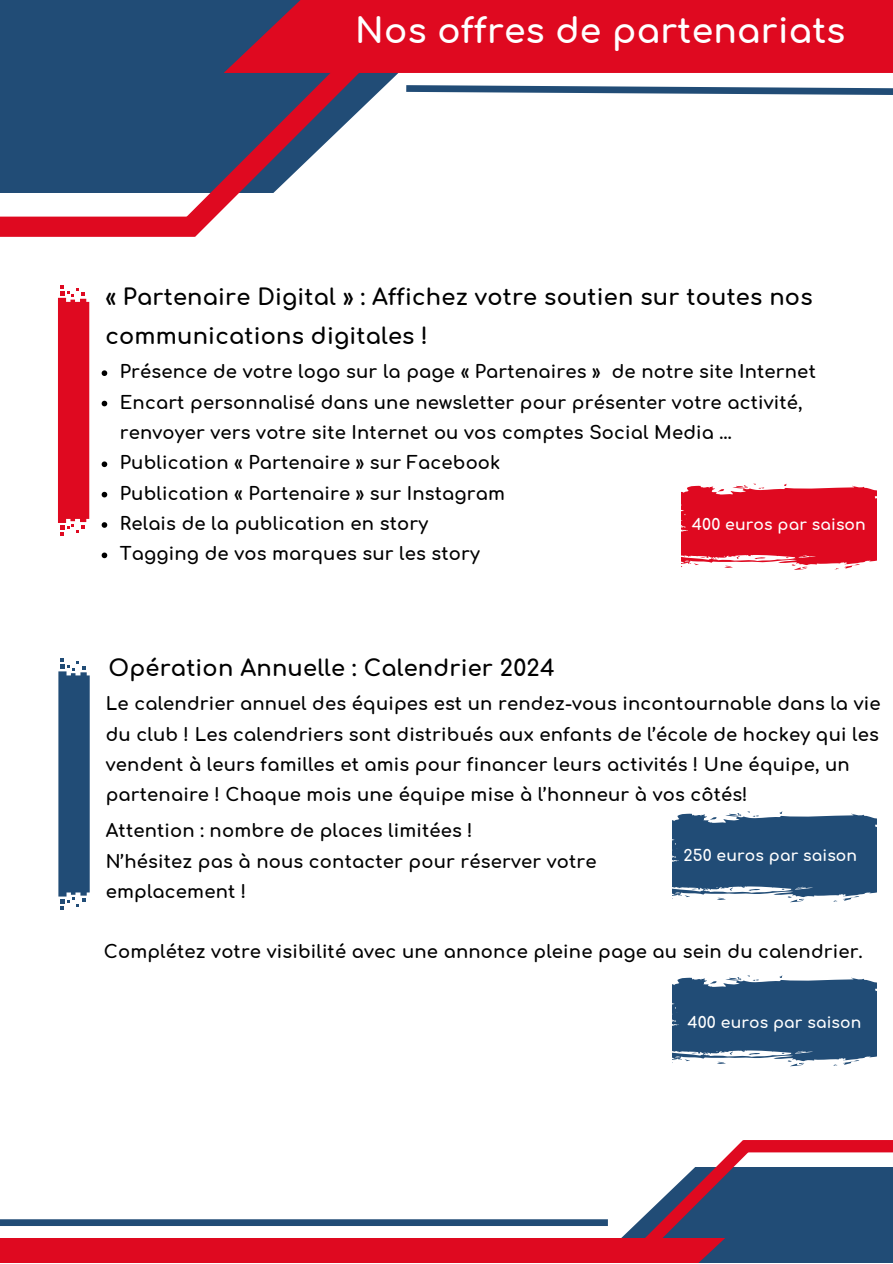
<style>
.page{position:relative;width:893px;height:1264px;background:#fff}
.page>*{position:absolute;margin:0;border:0;box-sizing:border-box;transform-origin:0 0}
.t1{font:700 34.5px "Comfortaa";letter-spacing:.01em;color:#fff}
.t2{font:700 22.5px "Comfortaa";letter-spacing:.01em;color:#000}
.t3{font:700 18px/30.3px "Comfortaa";letter-spacing:.01em;color:#000}
.t4{font:700 15.6px "Comfortaa";letter-spacing:.01em;color:#fff}
</style>
<div class="page">
<div style="left:0;top:0;width:516px;height:193px;background:#214c76"></div>
<div style="left:0;top:216px;width:195px;height:21px;background:#df0920"></div>
<div style="left:743px;top:1139px;width:149px;height:13px;background:#df0920"></div>
<svg style="left:495px;top:82px;width:397px;height:17px"></svg>
<div style="left:547px;top:1166px;width:345px;height:96px;background:#214c76"></div>
<div style="left:0;top:1219px;width:608px;height:6px;background:#214c76"></div>
<svg style="left:159px;top:73px;width:336px;height:164px"></svg>
<svg style="left:560px;top:1139px;width:204px;height:98px"></svg>
<div style="left:224px;top:0;width:668px;height:73px;background:#df0920"></div>
<div style="left:0;top:1237px;width:725px;height:25px;background:#df0920"></div>
<svg style="left:58px;top:285px;width:31px;height:250px;background:#e22035"></svg>
<svg style="left:102px;top:370px;width:5px;height:6px"></svg>
<svg style="left:102px;top:401px;width:5px;height:5px"></svg>
<svg style="left:102px;top:461px;width:5px;height:6px"></svg>
<svg style="left:102px;top:492px;width:5px;height:5px"></svg>
<svg style="left:102px;top:522px;width:5px;height:6px"></svg>
<svg style="left:102px;top:552px;width:5px;height:6px"></svg>
<svg style="left:681px;top:483px;width:195px;height:87px"></svg>
<svg style="left:58px;top:658px;width:32px;height:251px;background:#3b6186"></svg>
<svg style="left:672px;top:811px;width:204px;height:91px;background:#476a8d"></svg>
<svg style="left:672px;top:975px;width:204px;height:91px;background:#476a8d"></svg>
<p class="t1" style="left:355px;top:13px;width:491px">Nos offres de partenariats</p>
<p class="t2" style="left:105px;top:285px;width:708px">« Partenaire Digital » : Affichez votre soutien sur toutes nos</p>
<p class="t2" style="left:105px;top:324px;width:324px">communications digitales !</p>
<p class="t3" style="left:120px;top:357px;width:697px">Présence de votre logo sur la page « Partenaires » de notre site Internet</p>
<p class="t3" style="left:120px;top:387px;width:684px">Encart personnalisé dans une newsletter pour présenter votre activité, renvoyer vers votre site Internet ou vos comptes Social Media …</p>
<p class="t3" style="left:120px;top:448px;width:382px">Publication « Partenaire » sur Facebook</p>
<p class="t3" style="left:120px;top:478px;width:386px">Publication « Partenaire » sur Instagram</p>
<p class="t3" style="left:120px;top:509px;width:310px">Relais de la publication en story</p>
<p class="t3" style="left:120px;top:539px;width:361px">Tagging de vos marques sur les story</p>
<p class="t4" style="left:691px;top:516px;width:175px">400 euros par saison</p>
<p class="t2" style="left:109px;top:656px;width:447px">Opération Annuelle : Calendrier 2024</p>
<p class="t3" style="left:106px;top:689px;width:776px">Le calendrier annuel des équipes est un rendez-vous incontournable dans la vie du club ! Les calendriers sont distribués aux enfants de l’école de hockey qui les vendent à leurs familles et amis pour financer leurs activités ! Une équipe, un partenaire ! Chaque mois une équipe mise à l’honneur à vos côtés!</p>
<p class="t3" style="left:106px;top:816px;width:368px">Attention : nombre de places limitées !</p>
<p class="t3" style="left:106px;top:846px;width:492px">N’hésitez pas à nous contacter pour réserver votre emplacement !</p>
<p class="t4" style="left:683px;top:847px;width:175px">250 euros par saison</p>
<p class="t3" style="left:104px;top:936px;width:760px">Complétez votre visibilité avec une annonce pleine page au sein du calendrier.</p>
<p class="t4" style="left:687px;top:1013px;width:175px">400 euros par saison</p>
</div>
